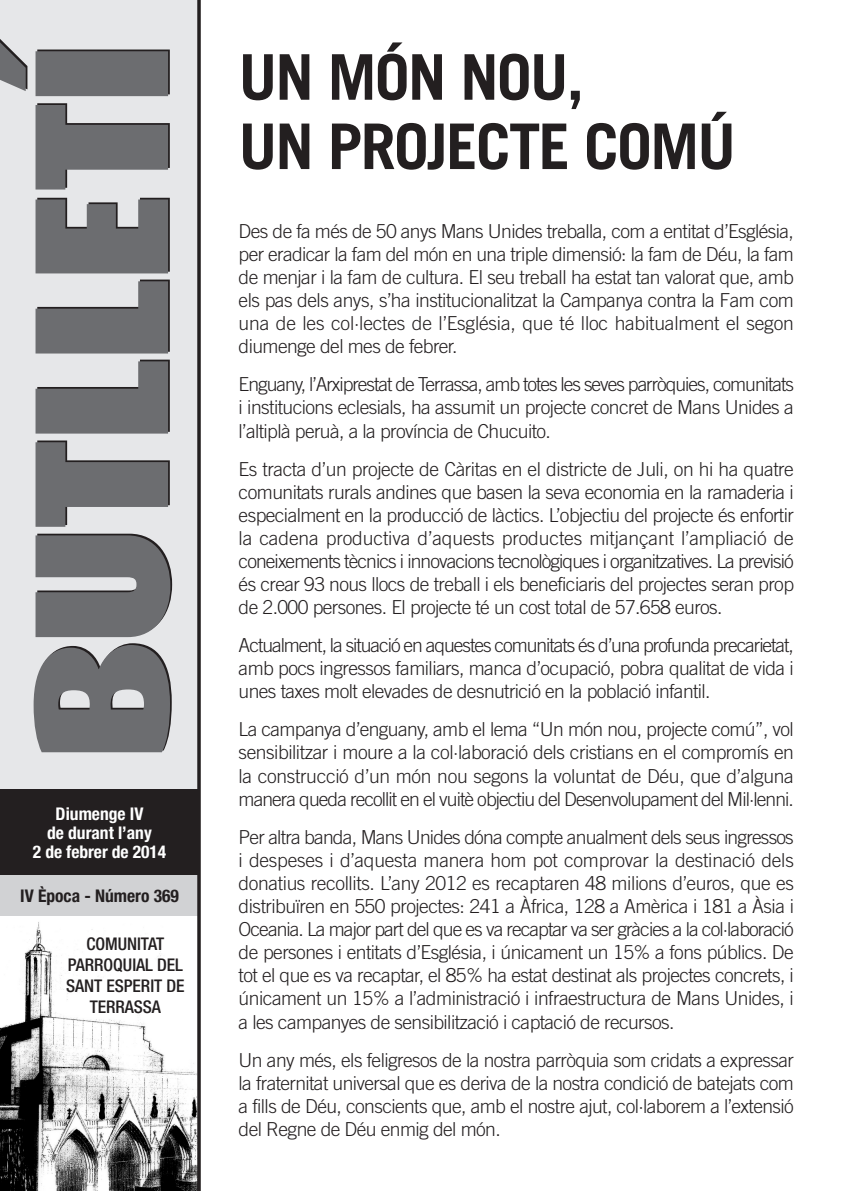
<style>
.page{position:relative;width:844px;height:1191px;background:#fff}
.page>*{position:absolute;margin:0;border:0;box-sizing:border-box;transform-origin:0 0}
.t1{font:700 63px/69.3px "Trade Gothic";letter-spacing:-.03em;color:#231f20}
.t2{font:300 19.25px/23.1px "Trade Gothic";letter-spacing:-.03em;color:#231f20;text-align:justify}
.t3{font:500 condensed 17.5px/21px "Helvetica Neue";letter-spacing:-.005em;color:#231f20;text-align:center}
.t4{font:700 condensed 17.5px/19.2px "Helvetica Neue";color:#fff;text-align:center}
.t5{font:700 condensed 17.5px "Helvetica Neue";color:#231f20}
</style>
<div class="page">
<img style="left:0;top:922px;width:197px;height:269px">
<div style="left:0;top:0;width:198px;height:795px;background:#e6e7e9"></div>
<div style="left:0;top:839px;width:199px;height:77px;background:#d1d2d4"></div>
<div style="left:0;top:789px;width:199px;height:86px;background:#231f20"></div>
<svg style="left:197px;top:0;width:4px;height:1191px;background:#3b3738"></svg>
<svg style="left:34px;top:643px;width:138px;height:109px"></svg>
<svg style="left:36px;top:533px;width:136px;height:104px;background:#7c7d80"></svg>
<svg style="left:36px;top:440px;width:134px;height:87px"></svg>
<svg style="left:36px;top:359px;width:134px;height:74px"></svg>
<svg style="left:36px;top:279px;width:134px;height:74px"></svg>
<svg style="left:36px;top:198px;width:134px;height:75px;background:#78797c"></svg>
<svg style="left:36px;top:103px;width:134px;height:86px"></svg>
<svg style="left:0;top:39px;width:170px;height:57px"></svg>
<p class="t4" style="left:33px;top:805px;width:135px">Diumenge IV<br>de durant l’any<br>2 de febrer de 2014</p>
<p class="t5" style="left:20px;top:890px;width:160px">IV Època - Número 369</p>
<p class="t3" style="left:66px;top:934px;width:120px">COMUNITAT<br>PARROQUIAL DEL<br>SANT ESPERIT DE<br>TERRASSA</p>
<h1 class="t1" style="left:238px;top:48px;width:498px">UN MÓN NOU,<br>UN PROJECTE COMÚ</h1>
<p class="t2" style="left:238px;top:221px;width:556px">Des de fa més de 50 anys Mans Unides treballa, com a entitat d’Església, per eradicar la fam del món en una triple dimensió: la fam de Déu, la fam de menjar i la fam de cultura. El seu treball ha estat tan valorat que, amb els pas dels anys, s’ha institucionalitzat la Campanya contra la Fam com una de les col·lectes de l’Església, que té lloc habitualment el segon diumenge del mes de febrer.</p>
<p class="t2" style="left:238px;top:374px;width:556px">Enguany, l’Arxiprestat de Terrassa, amb totes les seves parròquies, comunitats i institucions eclesials, ha assumit un projecte concret de Mans Unides a l’altiplà peruà, a la província de Chucuito.</p>
<p class="t2" style="left:238px;top:459px;width:556px">Es tracta d’un projecte de Càritas en el districte de Juli, on hi ha quatre comunitats rurals andines que basen la seva economia en la ramaderia i especialment en la producció de làctics. L’objectiu del projecte és enfortir la cadena productiva d’aquests productes mitjançant l’ampliació de coneixements tècnics i innovacions tecnològiques i organitzatives. La previsió és crear 93 nous llocs de treball i els beneficiaris del projectes seran prop de 2.000 persones. El projecte té un cost total de 57.658 euros.</p>
<p class="t2" style="left:238px;top:635px;width:556px">Actualment, la situació en aquestes comunitats és d’una profunda precarietat, amb pocs ingressos familiars, manca d’ocupació, pobra qualitat de vida i unes taxes molt elevades de desnutrició en la població infantil.</p>
<p class="t2" style="left:238px;top:719px;width:556px">La campanya d’enguany, amb el lema “Un món nou, projecte comú”, vol sensibilitzar i moure a la col·laboració dels cristians en el compromís en la construcció d’un món nou segons la voluntat de Déu, que d’alguna manera queda recollit en el vuitè objectiu del Desenvolupament del Mil·lenni.</p>
<p class="t2" style="left:238px;top:827px;width:556px">Per altra banda, Mans Unides dóna compte anualment dels seus ingressos i despeses i d’aquesta manera hom pot comprovar la destinació dels donatius recollits. L’any 2012 es recaptaren 48 milions d’euros, que es distribuïren en 550 projectes: 241 a Àfrica, 128 a Amèrica i 181 a Àsia i Oceania. La major part del que es va recaptar va ser gràcies a la col·laboració de persones i entitats d’Església, i únicament un 15% a fons públics. De tot el que es va recaptar, el 85% ha estat destinat als projectes concrets, i únicament un 15% a l’administració i infraestructura de Mans Unides, i a les campanyes de sensibilització i captació de recursos.</p>
<p class="t2" style="left:238px;top:1049px;width:556px">Un any més, els feligresos de la nostra parròquia som cridats a expressar la fraternitat universal que es deriva de la nostra condició de batejats com a fills de Déu, conscients que, amb el nostre ajut, col·laborem a l’extensió del Regne de Déu enmig del món.</p>
</div>
